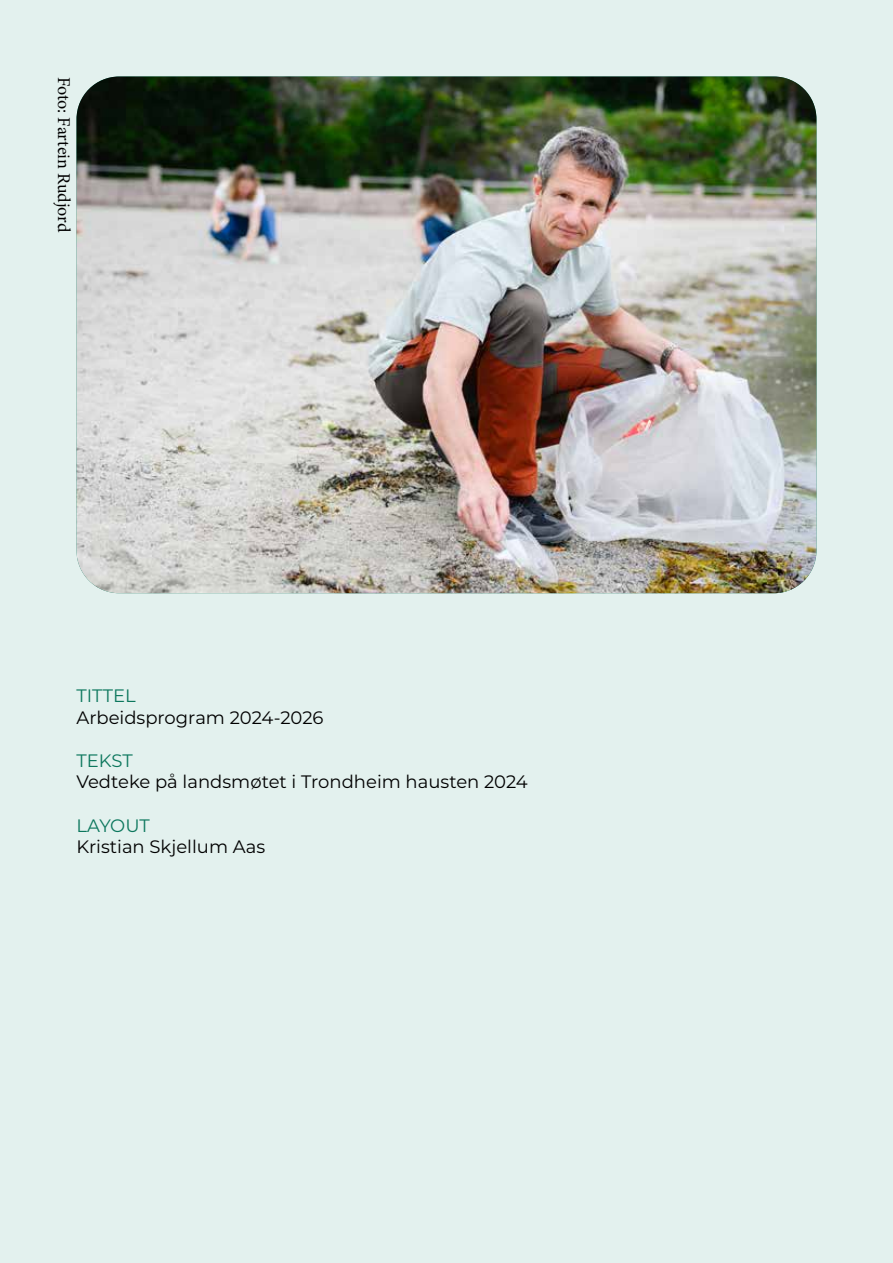
<style>
.page{position:relative;width:893px;height:1263px;background:#e3f1ee}
.page>*{position:absolute;margin:0;border:0;box-sizing:border-box;transform-origin:0 0}
.t1{font:18px "Montserrat";color:#000}
.t2{font:18px "Minion Pro";letter-spacing:-.01em;color:#000}
.t3{font:18px "Montserrat";color:#0c775d}
</style>
<div class="page">
<img style="left:77px;top:77px;width:739px;height:516px">
<p class="t2" style="left:76px;top:77px;width:157px;rotate:90deg">Foto: Fartein Rudjord</p>
<p class="t3" style="left:77px;top:683px;width:61px">TITTEL</p>
<p class="t1" style="left:77px;top:705px;width:248px">Arbeidsprogram 2024-2026</p>
<p class="t3" style="left:77px;top:748px;width:58px">TEKST</p>
<p class="t1" style="left:77px;top:770px;width:453px">Vedteke på landsmøtet i Trondheim hausten 2024</p>
<p class="t3" style="left:77px;top:813px;width:75px">LAYOUT</p>
<p class="t1" style="left:77px;top:834px;width:190px">Kristian Skjellum Aas</p>
</div>
